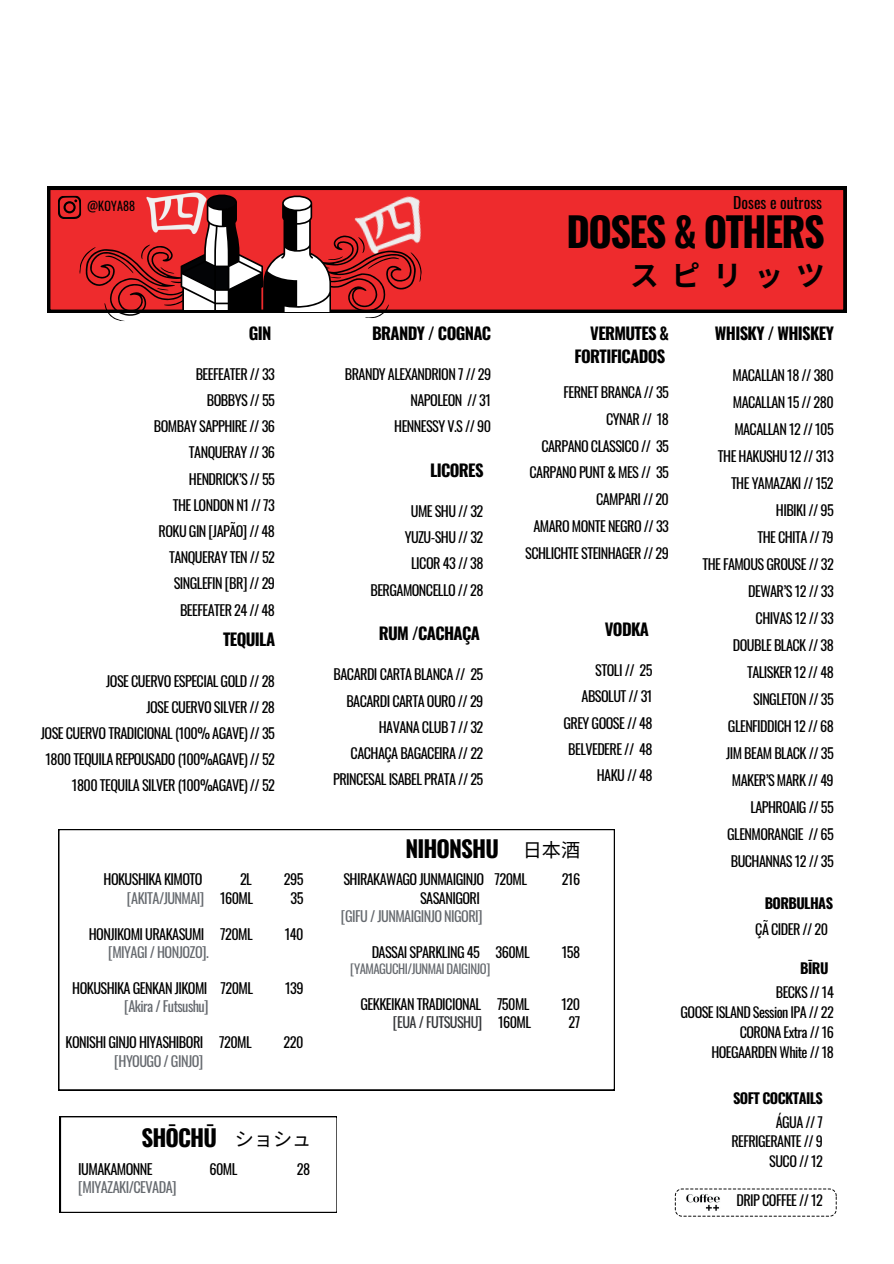
<style>
.page{position:relative;width:894px;height:1264px;background:#fff}
.page>*{position:absolute;margin:0;border:0;box-sizing:border-box;transform-origin:0 0}
.t1{font:700 40.2px "Oswald";letter-spacing:-.04em;color:#000}
.t2{font:700 28.65px "Noto Sans CJ Ksc";letter-spacing:.445em;color:#000}
.t3{font:700 23.1px "Oswald";letter-spacing:-.04em;color:#000}
.t4{font:700 16.65px/22.5px "Oswald";letter-spacing:-.04em;color:#000;text-align:right}
.t5{font:15.6px "Oswald";color:#000}
.t6{font:700 14.4px "Oswald";letter-spacing:-.04em;color:#000}
.t7{font:14.25px/26.2px "Oswald";letter-spacing:-.04em;color:#000;text-align:right}
.t8{font:14.25px "Oswald";letter-spacing:-.04em;color:#666a6f}
.t9{font:14.25px "Oswald";letter-spacing:-.04em;color:#343639}
.t10{font:14.1px/19.6px "Oswald";letter-spacing:-.04em;color:#000;text-align:right}
.t11{font:12.75px "Oswald";letter-spacing:-.04em;color:#666a6f}
.t12{font:12.3px "Oswald";color:#000}
.s1{color:#000}
.s2{font-family:"Noto Sans CJ Ksc";font-weight:400;font-size:19.2px}
</style>
<div class="page">
<svg style="left:47px;top:187px;width:799px;height:126px;background:#db2729"></svg>
<svg style="left:58px;top:829px;width:556px;height:261px"></svg>
<svg style="left:60px;top:1116px;width:277px;height:96px"></svg>
<svg style="left:674px;top:1188px;width:162px;height:28px"></svg>
<img style="left:135px;top:186px;width:83px;height:8px">
<img style="left:335px;top:186px;width:111px;height:86px">
<svg style="left:58px;top:194px;width:363px;height:127px"></svg>
<p class="t12" style="left:87px;top:195px;width:50px;rotate:-1deg">@KOYA88</p>
<p class="t4" style="left:249px;top:322px;width:24px">GIN</p>
<p class="t7" style="left:154px;top:359px;width:123px">BEEFEATER // 33<br>BOBBYS // 55<br>BOMBAY SAPPHIRE // 36<br>TANQUERAY // 36<br>HENDRICK’S // 55<br>THE LONDON N1 // 73<br>ROKU GIN [JAPÃO] // 48<br>TANQUERAY TEN // 52<br>SINGLEFIN [BR] // 29<br>BEEFEATER 24 // 48</p>
<p class="t4" style="left:223px;top:629px;width:53px">TEQUILA</p>
<p class="t7" style="left:41px;top:666px;width:235px">JOSE CUERVO ESPECIAL GOLD // 28<br>JOSE CUERVO SILVER // 28<br>JOSE CUERVO TRADICIONAL (100% AGAVE) // 35<br>1800 TEQUILA REPOUSADO (100%AGAVE) // 52<br>1800 TEQUILA SILVER (100%AGAVE) // 52</p>
<p class="t7" style="left:103px;top:865px;width:100px">HOKUSHIKA KIMOTO</p>
<p class="t7" style="left:240px;top:865px;width:13px">2L</p>
<p class="t7" style="left:284px;top:865px;width:21px">295</p>
<p class="t8" style="left:127px;top:885px;width:128px">[AKITA/JUNMAI] <span class="s1">160ML</span></p>
<p class="t7" style="left:290px;top:883px;width:15px">35</p>
<p class="t7" style="left:89px;top:919px;width:165px">HONJIKOMI URAKASUMI 720ML</p>
<p class="t7" style="left:285px;top:919px;width:20px">140</p>
<p class="t8" style="left:108px;top:939px;width:102px">[MIYAGI / HONJOZO].</p>
<p class="t7" style="left:72px;top:973px;width:182px">HOKUSHIKA GENKAN JIKOMI 720ML</p>
<p class="t7" style="left:285px;top:973px;width:20px">139</p>
<p class="t8" style="left:124px;top:993px;width:86px">[Akira / Futsushu]</p>
<p class="t7" style="left:66px;top:1028px;width:187px">KONISHI GINJO HIYASHIBORI 720ML</p>
<p class="t7" style="left:283px;top:1028px;width:21px">220</p>
<p class="t8" style="left:114px;top:1047px;width:90px">[HYOUGO / GINJO]</p>
<h3 class="t3" style="left:141px;top:1125px;width:171px">SHŌCHŪ <span class="s2">ショシュ</span></h3>
<p class="t7" style="left:78px;top:1154px;width:76px">IUMAKAMONNE</p>
<p class="t7" style="left:209px;top:1154px;width:30px">60ML</p>
<p class="t7" style="left:296px;top:1154px;width:15px">28</p>
<p class="t8" style="left:78px;top:1174px;width:100px">[MIYAZAKI/CEVADA]</p>
<p class="t5" style="left:733px;top:189px;width:90px">Doses e outross</p>
<h1 class="t1" style="left:566px;top:211px;width:260px">DOSES &amp; OTHERS</h1>
<h2 class="t2" style="left:630px;top:260px;width:196px">スピリッツ</h2>
<p class="t4" style="left:372px;top:322px;width:121px">BRANDY / COGNAC</p>
<p class="t7" style="left:345px;top:359px;width:148px">BRANDY ALEXANDRION 7 // 29<br>NAPOLEON // 31<br>HENNESSY V.S // 90</p>
<p class="t4" style="left:430px;top:460px;width:55px">LICORES</p>
<p class="t7" style="left:370px;top:496px;width:114px">UME SHU // 32<br>YUZU-SHU // 32<br>LICOR 43 // 38<br>BERGAMONCELLO // 28</p>
<p class="t4" style="left:378px;top:623px;width:103px">RUM /CACHAÇA</p>
<p class="t7" style="left:333px;top:660px;width:152px">BACARDI CARTA BLANCA // 25<br>BACARDI CARTA OURO // 29<br>HAVANA CLUB 7 // 32<br>CACHAÇA BAGACEIRA // 22<br>PRINCESAL ISABEL PRATA // 25</p>
<p class="t4" style="left:574px;top:323px;width:96px">VERMUTES &amp;<br>FORTIFICADOS</p>
<p class="t7" style="left:525px;top:377px;width:145px;line-height:26.7px">FERNET BRANCA // 35<br>CYNAR // 18<br>CARPANO CLASSICO // 35<br>CARPANO PUNT &amp; MES // 35<br>CAMPARI // 20<br>AMARO MONTE NEGRO // 33<br>SCHLICHTE STEINHAGER // 29</p>
<p class="t4" style="left:604px;top:619px;width:46px">VODKA</p>
<p class="t7" style="left:563px;top:656px;width:90px">STOLI // 25<br>ABSOLUT // 31<br>GREY GOOSE // 48<br>BELVEDERE // 48<br>HAKU // 48</p>
<h3 class="t3" style="left:405px;top:836px;width:176px">NIHONSHU <span class="s2">日本酒</span></h3>
<p class="t7" style="left:343px;top:865px;width:185px">SHIRAKAWAGO JUNMAIGINJO 720ML</p>
<p class="t7" style="left:561px;top:865px;width:20px">216</p>
<p class="t7" style="left:420px;top:883px;width:61px">SASANIGORI</p>
<p class="t8" style="left:340px;top:903px;width:143px">[GIFU / JUNMAIGINJO NIGORI]</p>
<p class="t7" style="left:371px;top:937px;width:160px">DASSAI SPARKLING 45 360ML</p>
<p class="t7" style="left:561px;top:937px;width:20px">158</p>
<p class="t11" style="left:350px;top:957px;width:141px">[YAMAGUCHI/JUNMAI DAIGINJO]</p>
<p class="t7" style="left:360px;top:989px;width:170px">GEKKEIKAN TRADICIONAL 750ML</p>
<p class="t7" style="left:561px;top:989px;width:20px">120</p>
<p class="t9" style="left:393px;top:1009px;width:140px">[EUA / FUTSUSHU] <span class="s1">160ML</span></p>
<p class="t7" style="left:568px;top:1007px;width:13px">27</p>
<p class="t4" style="left:714px;top:323px;width:120px">WHISKY / WHISKEY</p>
<p class="t7" style="left:702px;top:360px;width:133px;line-height:27px">MACALLAN 18 // 380<br>MACALLAN 15 // 280<br>MACALLAN 12 // 105<br>THE HAKUSHU 12 // 313<br>THE YAMAZAKI // 152<br>HIBIKI // 95<br>THE CHITA // 79<br>THE FAMOUS GROUSE // 32<br>DEWAR’S 12 // 33<br>CHIVAS 12 // 33<br>DOUBLE BLACK // 38<br>TALISKER 12 // 48<br>SINGLETON // 35<br>GLENFIDDICH 12 // 68<br>JIM BEAM BLACK // 35<br>MAKER’S MARK // 49<br>LAPHROAIG // 55<br>GLENMORANGIE // 65<br>BUCHANNAS 12 // 35</p>
<p class="t6" style="left:764px;top:895px;width:70px">BORBULHAS</p>
<p class="t10" style="left:755px;top:917px;width:74px">ÇÃ CIDER // 20</p>
<p class="t6" style="left:800px;top:960px;width:30px">BĪRU</p>
<p class="t10" style="left:680px;top:981px;width:155px">BECKS // 14<br>GOOSE ISLAND Session IPA // 22<br>CORONA Extra // 16<br>HOEGAARDEN White // 18</p>
<p class="t6" style="left:732px;top:1090px;width:91px">SOFT COCKTAILS</p>
<p class="t10" style="left:731px;top:1110px;width:93px">ÁGUA // 7<br>REFRIGERANTE // 9<br>SUCO // 12</p>
<p class="t10" style="left:736px;top:1189px;width:88px">DRIP COFFEE // 12</p>
</div>
